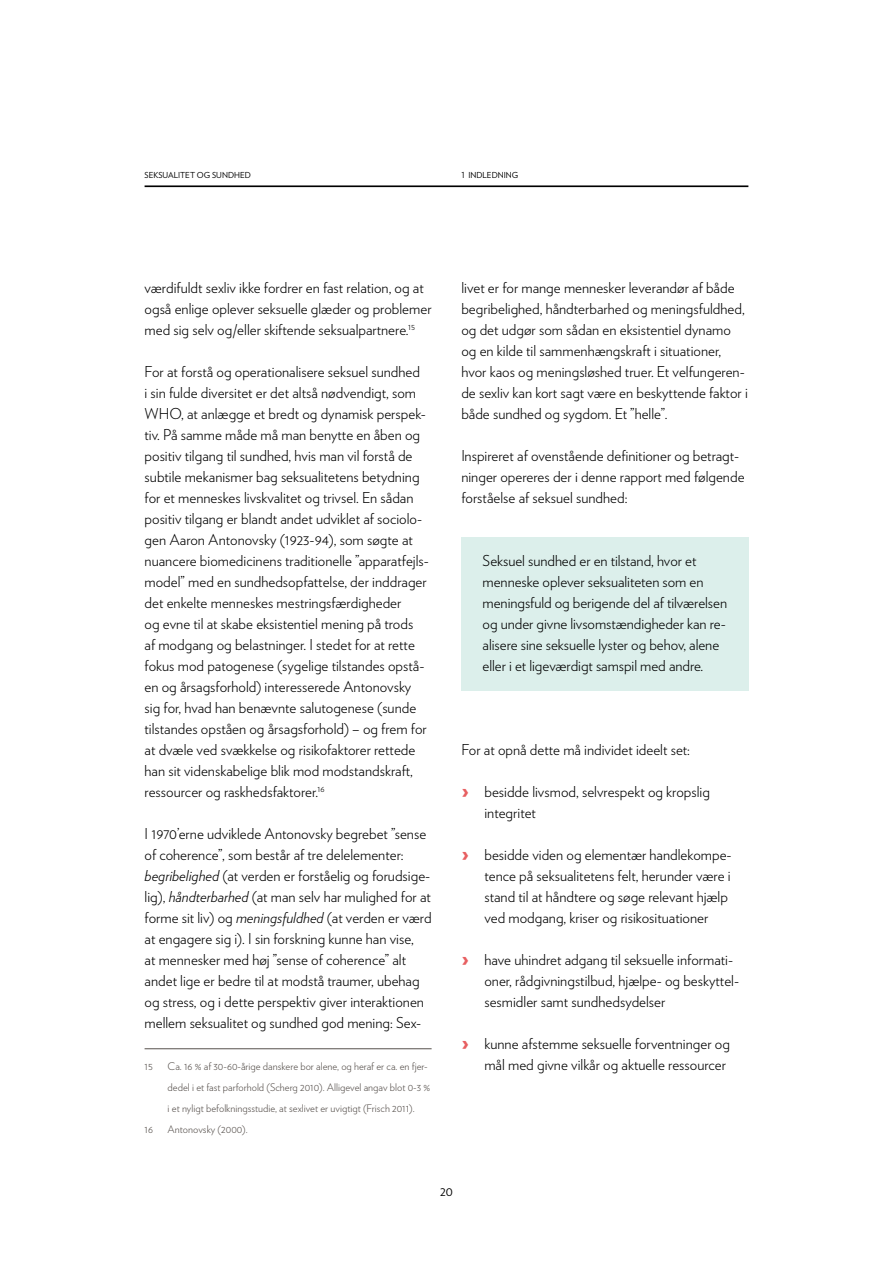
<style>
.page{position:relative;width:893px;height:1263px;background:#fff}
.page>*{position:absolute;margin:0;border:0;box-sizing:border-box;transform-origin:0 0}
.t1{font:300 15px/21px "Verlag";color:#000}
.t2{font:300 10.5px "Verlag";color:#57514d}
.t3{font:10.5px "Verlag";color:#000}
.t4{font:8.25px "Verlag";color:#000}
.s1{font-style:italic}
.s2{font-weight:900;font-size:24px;color:#e75f61}
</style>
<div class="page">
<hr style="left:145px;top:185px;width:603px;height:2px;background:#000">
<hr style="left:145px;top:1048px;width:287px;height:1px;background:#57514d">
<div style="left:461px;top:537px;width:287px;height:154px;background:#dcefeb"></div>
<p class="t4" style="left:145px;top:169px;width:108px">SEKSUALITET OG SUNDHED</p>
<p class="t4" style="left:461px;top:169px;width:58px">1 INDLEDNING</p>
<p class="t1" style="left:145px;top:276px;width:289px">værdifuldt sexliv ikke fordrer en fast relation, og at også enlige oplever seksuelle glæder og problemer med sig selv og/eller skiftende seksualpartnere.<sup>15</sup></p>
<p class="t1" style="left:145px;top:360px;width:286px">For at forstå og operationalisere seksuel sundhed<br>i sin fulde diversitet er det altså nødvendigt, som WHO, at anlægge et bredt og dynamisk perspek&shy;tiv. På samme måde må man benytte en åben og positiv tilgang til sundhed, hvis man vil forstå de subtile mekanismer bag seksualitetens betydning for et menneskes livskvalitet og trivsel. En sådan positiv tilgang er blandt andet udviklet af sociolo&shy;gen Aaron Antonovsky (1923-94), som søgte at nuancere biomedicinens traditionelle ”apparatfejls&shy;model” med en sundhedsopfattelse, der inddrager det enkelte menneskes mestringsfærdigheder<br>og evne til at skabe eksistentiel mening på trods<br>af modgang og belastninger. I stedet for at rette fokus mod patogenese (sygelige tilstandes opstå&shy;en og årsagsforhold) interesserede Antonovsky sig for, hvad han benævnte salutogenese (sunde tilstandes opståen og årsagsforhold) – og frem for at dvæle ved svækkelse og risikofaktorer rettede han sit videnskabelige blik mod modstandskraft, ressourcer og raskhedsfaktorer.<sup>16</sup></p>
<p class="t1" style="left:145px;top:822px;width:289px">I 1970’erne udviklede Antonovsky begrebet ”sense of coherence”, som består af tre delelementer: <span class="s1">begribelighed</span> (at verden er forståelig og forudsige&shy;lig), <span class="s1">håndterbarhed</span> (at man selv har mulighed for at forme sit liv) og <span class="s1">meningsfuldhed</span> (at verden er værd at engagere sig i). I sin forskning kunne han vise,<br>at mennesker med høj ”sense of coherence” alt andet lige er bedre til at modstå traumer, ubehag og stress, og i dette perspektiv giver interaktionen mellem seksualitet og sundhed god mening: Sex-</p>
<p class="t2" style="left:145px;top:1058px;width:10px">15</p>
<p class="t2" style="left:168px;top:1058px;width:262px">Ca. 16 % af 30-60-årige danskere bor alene, og heraf er ca. en fjer-</p>
<p class="t2" style="left:168px;top:1079px;width:264px">dedel i et fast parforhold (Scherg 2010). Alligevel angav blot 0-3 %</p>
<p class="t2" style="left:168px;top:1100px;width:249px">i et nyligt befolkningsstudie, at sexlivet er uvigtigt (Frisch 2011).</p>
<p class="t2" style="left:145px;top:1121px;width:105px">16 Antonovsky (2000).</p>
<p class="t1" style="left:461px;top:276px;width:288px">livet er for mange mennesker leverandør af både begribelighed, håndterbarhed og meningsfuldhed, og det udgør som sådan en eksistentiel dynamo og en kilde til sammenhængskraft i situationer, hvor kaos og meningsløshed truer. Et velfungeren&shy;de sexliv kan kort sagt være en beskyttende faktor i både sundhed og sygdom. Et ”helle”.</p>
<p class="t1" style="left:461px;top:444px;width:285px">I nspireret af ovenstående definitioner og betragt&shy;ninger opereres der i denne rapport med følgende forståelse af seksuel sundhed:</p>
<p class="t1" style="left:483px;top:549px;width:246px">Seksuel sundhed er en tilstand, hvor et menneske oplever seksualiteten som en meningsfuld og berigende del af tilværelsen og under givne livsomstændigheder kan re&shy;alisere sine seksuelle lyster og behov, alene eller i et ligeværdigt samspil med andre.</p>
<p class="t1" style="left:461px;top:738px;width:230px">For at opnå dette må individet ideelt set:</p>
<p class="t1" style="left:484px;top:780px;width:227px;text-indent:-23px"><span class="s2">›</span> besidde livsmod, selvrespekt og kropslig integritet</p>
<p class="t1" style="left:484px;top:843px;width:249px;text-indent:-23px"><span class="s2">›</span> besidde viden og elementær handlekompe&shy;tence på seksualitetens felt, herunder være i stand til at håndtere og søge relevant hjælp ved modgang, kriser og risikosituationer</p>
<p class="t1" style="left:484px;top:948px;width:256px;text-indent:-23px"><span class="s2">›</span> have uhindret adgang til seksuelle informati&shy;oner, rådgivningstilbud, hjælpe- og beskyttel&shy;sesmidler samt sundhedsydelser</p>
<p class="t1" style="left:461px;top:1032px;width:270px;text-align:right"><span class="s2">›</span> kunne afstemme seksuelle forventninger og mål med givne vilkår og aktuelle ressourcer</p>
<p class="t3" style="left:440px;top:1184px;width:14px">20</p>
</div>
